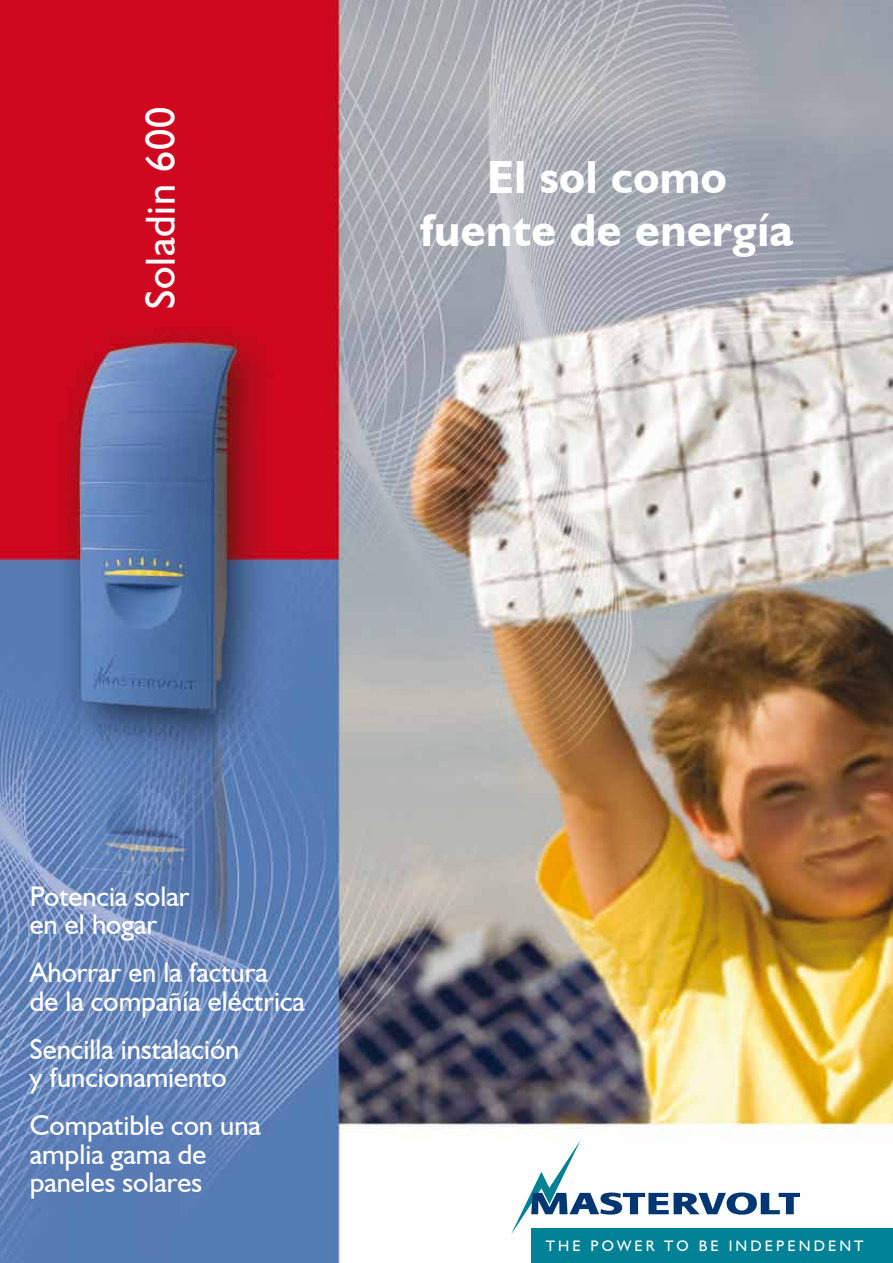
<style>
.page{position:relative;width:893px;height:1263px;background:#fff}
.page>*{position:absolute;margin:0;border:0;box-sizing:border-box;transform-origin:0 0}
.t1{font:700 46.5px/52.5px "Humanist 521 BT";letter-spacing:.01em;color:#fff;text-align:center}
.t2{font:42px "Humanist 521 BT";letter-spacing:.02em;color:#fff}
.t3{font:28.5px/28.5px "Humanist 521 BT";color:#fff}
.t4{font:15.3px "Humanist 521 BT";letter-spacing:.2em;color:#fff}
</style>
<div class="page">
<img style="left:0;top:0;width:893px;height:1263px">
<svg style="left:511px;top:1140px;width:288px;height:93px"></svg>
<div style="left:531px;top:1229px;width:362px;height:34px;background:#008195"></div>
<h2 class="t2" style="left:134px;top:309px;width:205px;rotate:-90deg">Soladin 600</h2>
<h1 class="t1" style="left:420px;top:150px;width:375px">El sol como fuente de energía</h1>
<p class="t3" style="left:30px;top:881px;width:161px">Potencia solar en el hogar</p>
<p class="t3" style="left:30px;top:958px;width:277px">Ahorrar en la factura<br>de la compañía eléctrica</p>
<p class="t3" style="left:30px;top:1034px;width:211px">Sencilla instalación y funcionamiento</p>
<p class="t3" style="left:30px;top:1111px;width:233px">Compatible con una amplia gama de paneles solares</p>
<p class="t4" style="left:546px;top:1236px;width:319px">THE POWER TO BE INDEPENDENT</p>
</div>
